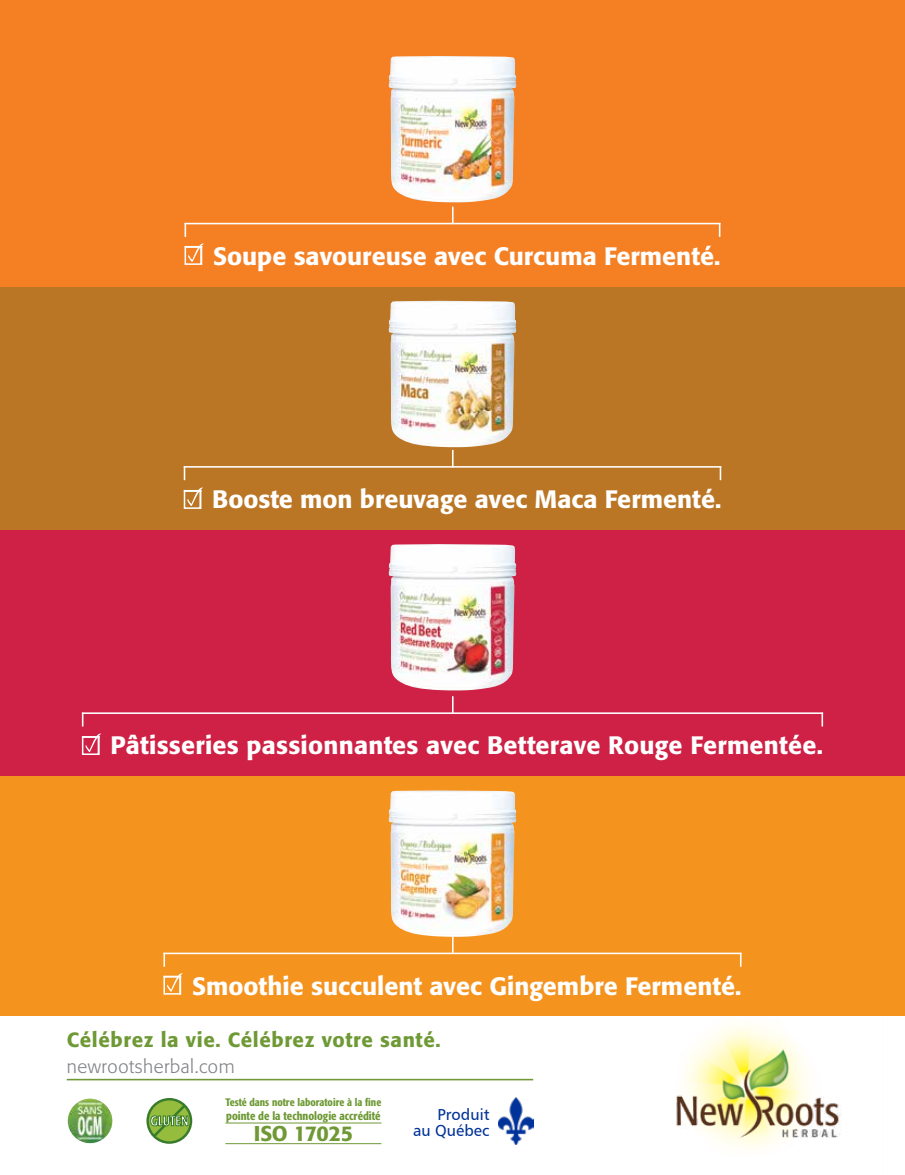
<style>
.page{position:relative;width:905px;height:1175px;background:#fff}
.page>*{position:absolute;margin:0;border:0;box-sizing:border-box;transform-origin:0 0}
.t1{font:500 24.9px "Formata";color:#fff}
.t2{font:500 21.15px "Formata";letter-spacing:-.02em;color:#6e9934}
.t3{font:500 20.4px "Formata";letter-spacing:.03em;color:#6e9934}
.t4{font:300 18.75px "Formata";letter-spacing:.03em;color:#808285}
.t5{font:15.9px/16.4px "Humanist 777 BT Roman B";color:#039;text-align:right}
.t6{font:500 condensed 11.7px "Formata";color:#6e9934}
.t7{font:500 condensed 10.8px "Formata";color:#6e9934}
</style>
<div class="page">
<hr style="left:904px;top:0;width:1px;height:1174px;background:#960338">
<img style="left:904px;top:140px;width:1px;height:756px">
<div style="left:0;top:775px;width:904px;height:240px;background:#f5931f"></div>
<div style="left:0;top:529px;width:904px;height:246px;background:#ce2145"></div>
<div style="left:0;top:286px;width:904px;height:243px;background:#bb7625"></div>
<div style="left:0;top:0;width:904px;height:286px;background:#f57f23"></div>
<svg style="left:452px;top:936px;width:1px;height:16px"></svg>
<hr style="left:163px;top:952px;width:578px;height:2px;background:#fff">
<svg style="left:163px;top:952px;width:2px;height:14px"></svg>
<svg style="left:740px;top:952px;width:1px;height:14px"></svg>
<svg style="left:452px;top:696px;width:1px;height:16px"></svg>
<hr style="left:82px;top:712px;width:741px;height:2px;background:#fff">
<svg style="left:82px;top:712px;width:1px;height:14px"></svg>
<svg style="left:821px;top:712px;width:2px;height:14px"></svg>
<svg style="left:452px;top:450px;width:1px;height:16px"></svg>
<hr style="left:184px;top:466px;width:537px;height:1px;background:#fff">
<svg style="left:184px;top:467px;width:1px;height:13px"></svg>
<svg style="left:719px;top:466px;width:2px;height:14px"></svg>
<svg style="left:452px;top:207px;width:1px;height:16px"></svg>
<hr style="left:184px;top:223px;width:536px;height:1px;background:#fff">
<svg style="left:184px;top:223px;width:2px;height:14px"></svg>
<svg style="left:718px;top:224px;width:2px;height:13px"></svg>
<img style="left:668px;top:1015px;width:178px;height:135px">
<hr style="left:67px;top:1078px;width:466px;height:2px;background:#6e9934">
<img style="left:67px;top:1098px;width:46px;height:45px;border-radius:23px">
<div style="left:67px;top:1097px;width:46px;height:47px;border:1px solid #fff;border-radius:50%"></div>
<hr style="left:225px;top:1122px;width:156px;height:1px;background:#6e9934">
<hr style="left:225px;top:1143px;width:156px;height:1px;background:#6e9934">
<img style="left:498px;top:1097px;width:35px;height:47px">
<svg style="left:146px;top:1098px;width:46px;height:45px"></svg>
<img style="left:389px;top:790px;width:127px;height:146px">
<img style="left:389px;top:56px;width:127px;height:146px">
<img style="left:389px;top:301px;width:127px;height:146px">
<img style="left:389px;top:544px;width:127px;height:146px">
<svg style="left:82px;top:733px;width:19px;height:22px"></svg>
<svg style="left:184px;top:487px;width:19px;height:22px"></svg>
<svg style="left:184px;top:243px;width:20px;height:22px"></svg>
<svg style="left:163px;top:973px;width:20px;height:21px"></svg>
<p class="t1" style="left:213px;top:241px;width:509px">Soupe savoureuse avec Curcuma Fermenté.</p>
<p class="t1" style="left:212px;top:484px;width:510px">Booste mon breuvage avec Maca Fermenté.</p>
<p class="t1" style="left:110px;top:730px;width:714px">Pâtisseries passionnantes avec Betterave Rouge Fermentée.</p>
<p class="t1" style="left:192px;top:970px;width:551px">Smoothie succulent avec Gingembre Fermenté.</p>
<p class="t3" style="left:67px;top:1027px;width:375px">Célébrez la vie. Célébrez votre santé.</p>
<p class="t4" style="left:67px;top:1055px;width:169px">newrootsherbal.com</p>
<p class="t7" style="left:225px;top:1095px;width:157px">Testé dans notre laboratoire à la fine</p>
<p class="t6" style="left:226px;top:1108px;width:156px">pointe de la technologie accrédité</p>
<p class="t2" style="left:254px;top:1120px;width:101px">ISO 17025</p>
<p class="t5" style="left:413px;top:1106px;width:78px">Produit<br>au Québec</p>
</div>
